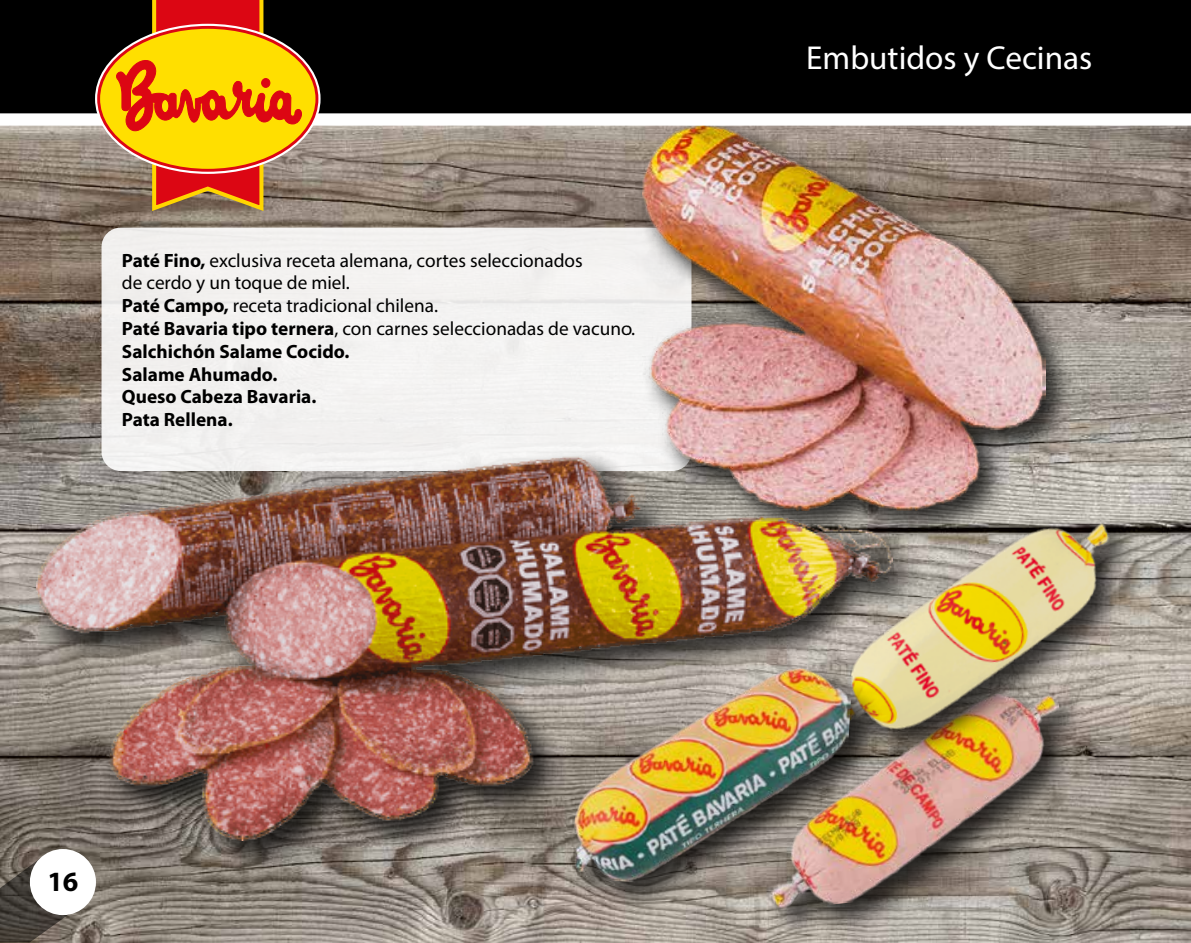
<style>
.page{position:relative;width:1191px;height:943px;background:#fff}
.page>*{position:absolute;margin:0;border:0;box-sizing:border-box;transform-origin:0 0}
.t1{font:33.25px "Myriad Pro";color:#fff}
.t2{font:700 28px "Myriad Pro";color:#000}
.t3{font:19.25px/22.8px "Myriad Pro";color:#000}
.s1{font-weight:700}
</style>
<div class="page">
<img style="left:0;top:126px;width:1191px;height:817px">
<img style="left:756px;top:768px;width:341px;height:175px">
<img style="left:889px;top:768px;width:187px;height:142px">
<img style="left:935px;top:508px;width:213px;height:260px">
<img style="left:935px;top:487px;width:178px;height:276px">
<img style="left:560px;top:883px;width:329px;height:38px">
<img style="left:571px;top:883px;width:281px;height:11px">
<div style="left:102px;top:228px;width:589px;height:243px;background:#f3f2f0;border-radius:19px"></div>
<img style="left:628px;top:126px;width:457px;height:422px">
<img style="left:642px;top:126px;width:403px;height:384px">
<img style="left:22px;top:442px;width:913px;height:441px">
<img style="left:37px;top:457px;width:855px;height:383px">
<svg style="left:0;top:853px;width:86px;height:89px;background:#59524b"></svg>
<div style="left:30px;top:849px;width:66px;height:66px;background:#fff;border-radius:50%"></div>
<div style="left:0;top:0;width:1191px;height:119px;background:#000"></div>
<div style="left:0;top:113px;width:1191px;height:13px;background:#fff"></div>
<svg style="left:99px;top:27px;width:218px;height:143px;background:#fac202"></svg>
<svg style="left:116px;top:0;width:186px;height:214px;background:#cf811a"></svg>
<p class="t3" style="left:122px;top:248px;width:515px"><span class="s1">Paté Fino,</span> exclusiva receta alemana, cortes seleccionados<br>de cerdo y un toque de miel.<br><span class="s1">Paté Campo,</span> receta tradicional chilena.<br><span class="s1">Paté Bavaria tipo ternera</span>, con carnes seleccionadas de vacuno.<br><span class="s1">Salchichón Salame Cocido.<br>Salame Ahumado.<br>Queso Cabeza Bavaria.<br>Pata Rellena.</span></p>
<h1 class="t1" style="left:806px;top:38px;width:287px">Embutidos y Cecinas</h1>
<h2 class="t2" style="left:47px;top:863px;width:33px">16</h2>
</div>
